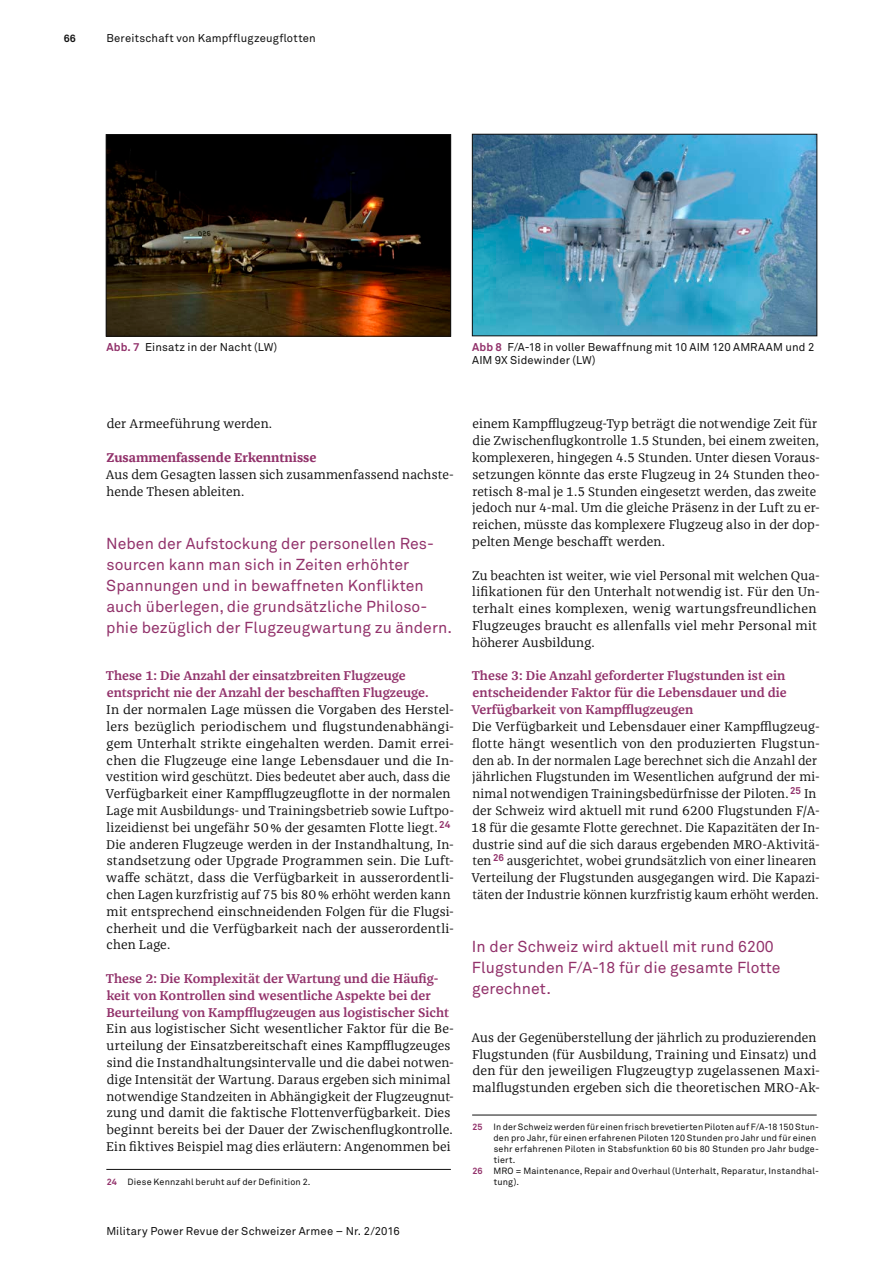
<style>
.page{position:relative;width:872px;height:1263px;background:#fff}
.page>*{position:absolute;margin:0;border:0;box-sizing:border-box;transform-origin:0 0}
._04_02_Zitat{font:15.75px/21px "Akkurat Pro";letter-spacing:.005em;color:#92326b}
._02_01_Grundtext{font:13.2px/16.8px "Franziska Offc";letter-spacing:.01em;color:#111}
._01_04_Zwischentitel{font:600 13.2px/16.8px "Franziska Offc";color:#92326b}
._01_03_Zwischentitel{font:700 13.2px "Franziska Offc";color:#92326b}
._04_03_Legende{font:11.25px/13.5px "Akkurat Pro";letter-spacing:.015em;color:#111}
.t1{font:700 10.5px "Akkurat Pro";color:#111}
._04_04_Fussnote{font:9px/10.8px "Akkurat Pro";letter-spacing:.02em;color:#111}
.s1{font-weight:700;color:#92326b}
</style>
<div class="page">
<hr style="left:472px;top:1115px;width:344px;height:1px;background:#111">
<hr style="left:106px;top:1169px;width:345px;height:1px;background:#111">
<img style="left:474px;top:136px;width:341px;height:198px">
<div style="left:472px;top:134px;width:345px;height:202px;border:1px solid #111"></div>
<img style="left:108px;top:136px;width:341px;height:198px">
<div style="left:106px;top:134px;width:345px;height:202px;border:1px solid #111"></div>
<p class="t1" style="left:64px;top:32px;width:14px">66</p>
<p class="_04_03_Legende" style="left:106px;top:32px;width:211px">Bereitschaft von Kampfflugzeugflotten</p>
<p class="_04_03_Legende" style="left:106px;top:340px;width:172px"><span class="s1">Abb. 7</span> Einsatz in der Nacht (LW)</p>
<p class="_04_03_Legende" style="left:472px;top:340px;width:344px"><span class="s1">Abb 8</span> F/A-18 in voller Bewaffnung mit 10 AIM 120 AMRAAM und 2<br>AIM 9X Sidewinder (LW)</p>
<p class="_02_01_Grundtext" style="left:107px;top:416px;width:167px">der Armeeführung werden.</p>
<p class="_01_03_Zwischentitel" style="left:106px;top:450px;width:212px">Zusammenfassende Erkenntnisse</p>
<p class="_02_01_Grundtext" style="left:106px;top:466px;width:350px">Aus dem Gesagten lassen sich zusammenfassend nachste&shy;hende Thesen ableiten.</p>
<p class="_04_02_Zitat" style="left:106px;top:533px;width:347px">Neben der Aufstockung der personellen Res&shy;sourcen kann man sich in Zeiten erhöhter Spannungen und in bewaffneten Konflikten auch überlegen, die grundsätzliche Philoso&shy;phie bezüglich der Flugzeugwartung zu ändern.</p>
<p class="_01_04_Zwischentitel" style="left:106px;top:668px;width:324px">These 1: Die Anzahl der einsatzbreiten Flugzeuge entspricht nie der Anzahl der beschafften Flugzeuge.</p>
<p class="_02_01_Grundtext" style="left:106px;top:701px;width:350px">In der normalen Lage müssen die Vorgaben des Herstel&shy;lers bezüglich periodischem und flugstundenabhängi&shy;gem Unterhalt strikte eingehalten werden. Damit errei&shy;chen die Flugzeuge eine lange Lebensdauer und die In&shy;vestition wird geschützt. Dies bedeutet aber auch, dass die Verfügbarkeit einer Kampfflugzeugflotte in der normalen Lage mit Ausbildungs- und Trainingsbetrieb sowie Luftpo&shy;lizeidienst bei ungefähr 50% der gesamten Flotte liegt. <sup>24<br></sup>Die anderen Flugzeuge werden in der Instandhaltung, In&shy;standsetzung oder Upgrade Programmen sein. Die Luft&shy;waffe schätzt, dass die Verfügbarkeit in ausserordentli&shy;chen Lagen kurzfristig auf 75 bis 80% erhöht werden kann mit entsprechend einschneidenden Folgen für die Flugsi&shy;cherheit und die Verfügbarkeit nach der ausserordentli&shy;chen Lage.</p>
<p class="_01_04_Zwischentitel" style="left:106px;top:970px;width:345px">These 2: Die Komplexität der Wartung und die Häufig&shy;keit von Kontrollen sind wesentliche Aspekte bei der<br>Beurteilung von Kampfflugzeugen aus logistischer Sicht</p>
<p class="_02_01_Grundtext" style="left:106px;top:1021px;width:349px">Ein aus logistischer Sicht wesentlicher Faktor für die Be&shy;urteilung der Einsatzbereitschaft eines Kampfflugzeuges sind die Instandhaltungsintervalle und die dabei notwen&shy;dige Intensität der Wartung. Daraus ergeben sich minimal notwendige Standzeiten in Abhängigkeit der Flugzeugnut&shy;zung und damit die faktische Flottenverfügbarkeit. Dies beginnt bereits bei der Dauer der Zwischenflugkontrolle.<br>Ein fiktives Beispiel mag dies erläutern: Angenommen bei</p>
<p class="_04_04_Fussnote" style="left:107px;top:1176px;width:205px"><span class="s1">24</span> Diese Kennzahl beruht auf der Definition 2.</p>
<p class="_04_03_Legende" style="left:106px;top:1224px;width:295px">Military Power Revue der Schweizer Armee – Nr. 2/2016</p>
<p class="_02_01_Grundtext" style="left:472px;top:416px;width:349px">einem Kampfflugzeug-Typ beträgt die notwendige Zeit für die Zwischenflugkontrolle 1.5 Stunden, bei einem zweiten, komplexeren, hingegen 4.5 Stunden. Unter diesen Voraus&shy;setzungen könnte das erste Flugzeug in 24 Stunden theo&shy;retisch 8-mal je 1.5 Stunden eingesetzt werden, das zweite jedoch nur 4-mal. Um die gleiche Präsenz in der Luft zu er&shy;reichen, müsste das komplexere Flugzeug also in der dop&shy;pelten Menge beschafft werden.</p>
<p class="_02_01_Grundtext" style="left:472px;top:567px;width:349px">Zu beachten ist weiter, wie viel Personal mit welchen Qua&shy;lifikationen für den Unterhalt notwendig ist. Für den Un&shy;terhalt eines komplexen, wenig wartungsfreundlichen Flugzeuges braucht es allenfalls viel mehr Personal mit höherer Ausbildung.</p>
<p class="_01_04_Zwischentitel" style="left:471px;top:668px;width:317px;text-align:justify">These 3: Die Anzahl geforderter Flugstunden ist ein entscheidender Faktor für die Lebensdauer und die Verfügbarkeit von Kampfflugzeugen</p>
<p class="_02_01_Grundtext" style="left:471px;top:718px;width:350px">Die Verfügbarkeit und Lebensdauer einer Kampfflugzeug&shy;flotte hängt wesentlich von den produzierten Flugstun&shy;den ab. In der normalen Lage berechnet sich die Anzahl der jährlichen Flugstunden im Wesentlichen aufgrund der mi&shy;nimal notwendigen Trainingsbedürfnisse der Piloten. <sup>25</sup> In der Schweiz wird aktuell mit rund 6200 Flugstunden F/A-18 für die gesamte Flotte gerechnet. Die Kapazitäten der In&shy;dustrie sind auf die sich daraus ergebenden MRO-Aktivitä&shy;ten <sup>26</sup> ausgerichtet, wobei grundsätzlich von einer linearen Verteilung der Flugstunden ausgegangen wird. Die Kapazi&shy;täten der Industrie können kurzfristig kaum erhöht werden.</p>
<p class="_04_02_Zitat" style="left:472px;top:936px;width:310px">In der Schweiz wird aktuell mit rund 6200<br>Flugstunden F/A-18 für die gesamte Flotte gerechnet.</p>
<p class="_02_01_Grundtext" style="left:471px;top:1029px;width:350px">Aus der Gegenüberstellung der jährlich zu produzierenden Flugstunden (für Ausbildung, Training und Einsatz) und den für den jeweiligen Flugzeugtyp zugelassenen Maxi&shy;malflugstunden ergeben sich die theoretischen MRO-Ak-</p>
<p class="_04_04_Fussnote" style="left:493px;top:1122px;width:327px;text-indent:-21px"><span class="s1">25</span> In der Schweiz werden für einen frisch brevetierten Piloten auf F/A-18 150 Stun&shy;den pro Jahr, für einen erfahrenen Piloten 120 Stunden pro Jahr und für einen sehr erfahrenen Piloten in Stabsfunktion 60 bis 80 Stunden pro Jahr budge&shy;tiert.</p>
<p class="_04_04_Fussnote" style="left:494px;top:1165px;width:327px;text-indent:-21px"><span class="s1">26</span> MRO = Maintenance, Repair and Overhaul (Unterhalt, Reparatur, Instandhal&shy;tung).</p>
</div>
